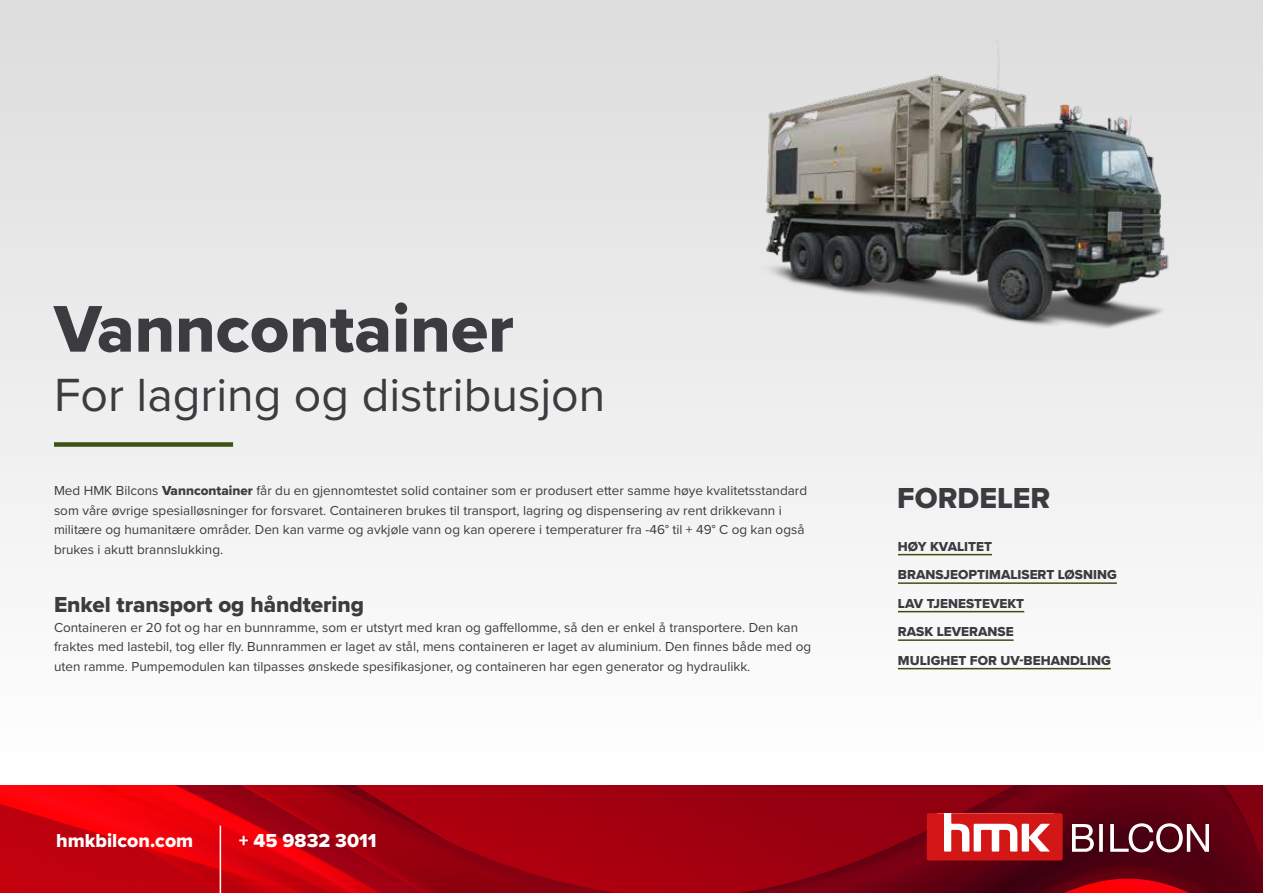
<style>
.page{position:relative;width:1263px;height:893px;background:#fff}
.page>*{position:absolute;margin:0;border:0;box-sizing:border-box;transform-origin:0 0}
.t1{font:68.4px "Proxima Nova Extrabld";color:#3b3b40}
.t2{font:48.3px "Proxima Nova";color:#3b3b40}
.t3{font:30px "Proxima Nova Extrabld";color:#3b3b40}
.t4{font:22.5px "Proxima Nova Extrabld";color:#3b3b40}
.t5{font:19.5px "Proxima Nova Extrabld";color:#fff}
.t6{font:13.5px/19.5px "Proxima Nova";color:#3b3b40}
.t7{font:13.5px/28.5px "Proxima Nova Extrabld";color:#3b3b40}
.s1{font-family:"Proxima Nova Extrabld"}
</style>
<div class="page">
<div style="left:0;top:0;width:1263px;height:764px;background:linear-gradient(to bottom,#ddd,#fefefe)"></div>
<hr style="left:898px;top:554px;width:94px;height:1px;background:#3c5210">
<hr style="left:898px;top:582px;width:219px;height:2px;background:#3c5210">
<hr style="left:898px;top:611px;width:126px;height:1px;background:#3c5210">
<hr style="left:898px;top:639px;width:116px;height:2px;background:#3c5210">
<hr style="left:898px;top:668px;width:213px;height:1px;background:#3c5210">
<div style="left:54px;top:442px;width:179px;height:5px;background:#3c5210"></div>
<svg style="left:0;top:785px;width:1263px;height:108px;background:#a6000e"></svg>
<svg style="left:925px;top:813px;width:284px;height:80px;background:#8d2731"></svg>
<hr style="left:220px;top:826px;width:1px;height:67px;background:#fff">
<img style="left:695px;top:13px;width:533px;height:400px">
<h1 class="t1" style="left:54px;top:278px;width:461px">Vanncontainer</h1>
<h2 class="t2" style="left:54px;top:359px;width:553px">For lagring og distribusjon</h2>
<p class="t6" style="left:54px;top:481px;width:755px">Med HMK Bilcons <span class="s1">Vanncontainer</span> får du en gjennomtestet solid container som er produsert etter samme høye kvalitetsstandard som våre øvrige spesialløsninger for forsvaret. Containeren brukes til transport, lagring og dispensering av rent drikkevann i militære og humanitære områder. Den kan varme og avkjøle vann og kan operere i temperaturer fra -46° til + 49° C og kan også brukes i akutt brannslukking.</p>
<h3 class="t4" style="left:54px;top:588px;width:312px">Enkel transport og håndtering</h3>
<p class="t6" style="left:54px;top:617px;width:759px">Containeren er 20 fot og har en bunnramme, som er utstyrt med kran og gaffellomme, så den er enkel å transportere. Den kan fraktes med lastebil, tog eller fly. Bunnrammen er laget av stål, mens containeren er laget av aluminium. Den finnes både med og uten ramme. Pumpemodulen kan tilpasses ønskede spesifikasjoner, og containeren har egen generator og hydraulikk.</p>
<h3 class="t5" style="left:56px;top:826px;width:139px">hmkbilcon.com</h3>
<h3 class="t5" style="left:239px;top:826px;width:139px">+ 45 9832 3011</h3>
<h3 class="t3" style="left:897px;top:476px;width:155px">FORDELER</h3>
<p class="t7" style="left:898px;top:532px;width:220px">HØY KVALITET<br>BRANSJEOPTIMALISERT LØSNING<br>LAV TJENESTEVEKT<br>RASK LEVERANSE<br>MULIGHET FOR UV-BEHANDLING</p>
</div>
